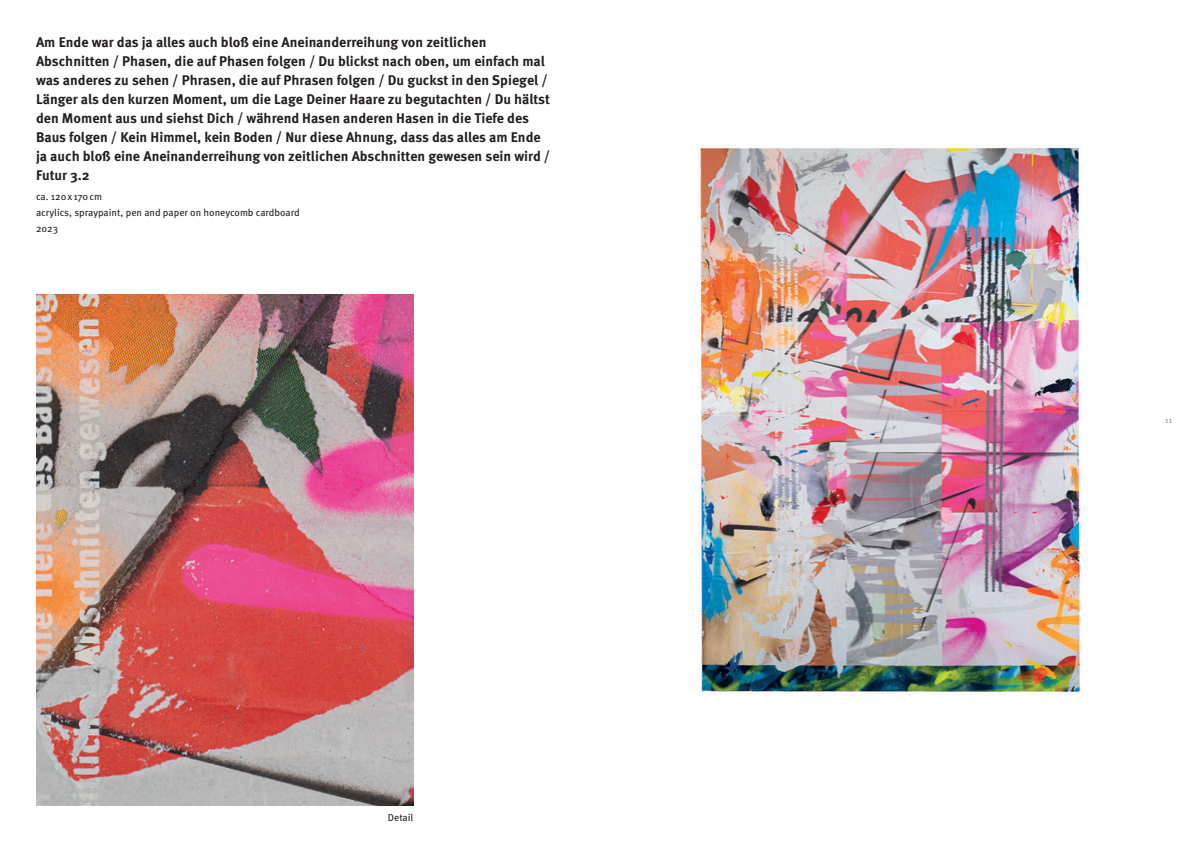
<style>
.page{position:relative;width:1191px;height:842px;background:#fff}
.page>*{position:absolute;margin:0;border:0;box-sizing:border-box;transform-origin:0 0}
.t1{font:700 14px/19px "Meta Pro";color:#231f20}
.t2{font:10px "Meta Pro";color:#231f20}
.t3{font:8px "Meta Pro";color:#939598}
</style>
<div class="page">
<img style="left:36px;top:295px;width:377px;height:511px">
<img style="left:697px;top:144px;width:385px;height:552px">
<p class="t1" style="left:36px;top:31px;width:515px">Am Ende war das ja alles auch bloß eine Aneinanderreihung von zeitlichen Abschnitten / Phasen, die auf Phasen folgen / Du blickst nach oben, um einfach mal was anderes zu sehen / Phrasen, die auf Phrasen folgen / Du guckst in den Spiegel / Länger als den kurzen Moment, um die Lage Deiner Haare zu begutachten / Du hältst den Moment aus und siehst Dich / während Hasen anderen Hasen in die Tiefe des Baus folgen / Kein Himmel, kein Boden / Nur diese Ahnung, dass das alles am Ende ja auch bloß eine Aneinanderreihung von zeitlichen Abschnitten gewesen sein wird / Futur 3.2</p>
<p class="t2" style="left:36px;top:188px;width:68px">ca. 120x170cm</p>
<p class="t2" style="left:36px;top:204px;width:265px">acrylics, spraypaint, pen and paper on honeycomb cardboard</p>
<p class="t2" style="left:36px;top:220px;width:24px">2023</p>
<p class="t2" style="left:388px;top:809px;width:27px">Detail</p>
<p class="t3" style="left:1165px;top:414px;width:8px">11</p>
</div>
